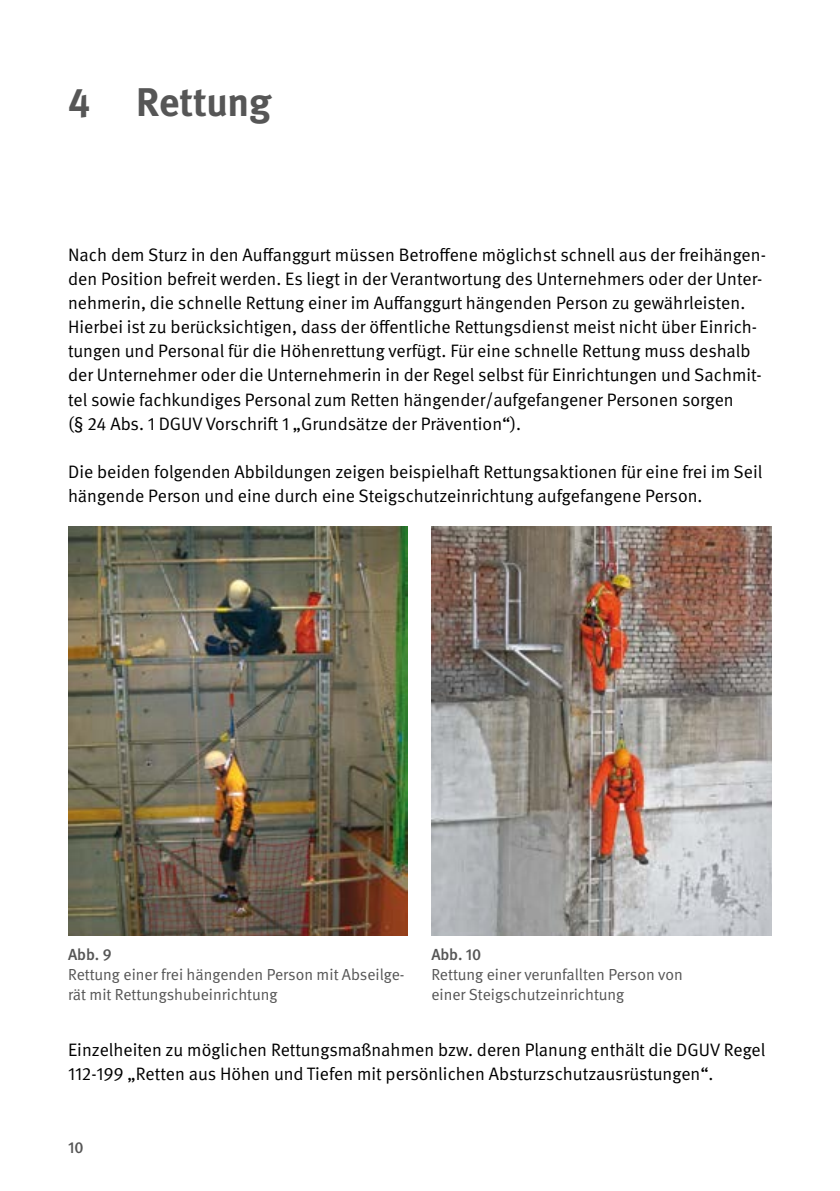
<style>
.page{position:relative;width:840px;height:1191px;background:#fff}
.page>*{position:absolute;margin:0;border:0;box-sizing:border-box;transform-origin:0 0}
.t1{font:700 40px "DGUV Meta";letter-spacing:-.005em;color:#565656}
.Fließtext{font:18px/24px "DGUV Meta";color:#000}
.t2{font:16px/20px "DGUV Meta";color:#565656}
.t3{font:500 16px "DGUV Meta";letter-spacing:-.005em;color:#565656}
</style>
<div class="page">
<img style="left:68px;top:526px;width:339px;height:409px">
<img style="left:431px;top:526px;width:340px;height:409px">
<h1 class="t1" style="left:68px;top:79px;width:205px">4 Rettung</h1>
<p class="Fließtext" style="left:68px;top:243px;width:699px">Nach dem Sturz in den Auffanggurt müssen Betroffene möglichst schnell aus der freihängen&shy;den Position befreit werden. Es liegt in der Verantwortung des Unternehmers oder der Unter&shy;nehmerin, die schnelle Rettung einer im Auffanggurt hängenden Person zu gewährleisten.<br>Hierbei ist zu berücksichtigen, dass der öffentliche Rettungsdienst meist nicht über Einrich&shy;tungen und Personal für die Höhenrettung verfügt. Für eine schnelle Rettung muss deshalb der Unternehmer oder die Unternehmerin in der Regel selbst für Einrichtungen und Sachmit&shy;tel sowie fachkundiges Personal zum Retten hängender/aufgefangener Personen sorgen<br>(§ 24 Abs. 1 DGUV Vorschrift 1 „Grundsätze der Prävention“).</p>
<p class="Fließtext" style="left:68px;top:460px;width:695px">Die beiden folgenden Abbildungen zeigen beispielhaft Rettungsaktionen für eine frei im Seil hängende Person und eine durch eine Steigschutzeinrichtung aufgefangene Person.</p>
<p class="t3" style="left:68px;top:945px;width:45px">Abb. 9</p>
<p class="t2" style="left:68px;top:964px;width:338px">Rettung einer frei hängenden Person mit Abseilge&shy;rät mit Rettungshubeinrichtung</p>
<p class="t3" style="left:431px;top:945px;width:51px">Abb. 10</p>
<p class="t2" style="left:431px;top:964px;width:253px">Rettung einer verunfallten Person von einer Steigschutzeinrichtung</p>
<p class="Fließtext" style="left:68px;top:1038px;width:698px">Einzelheiten zu möglichen Rettungsmaßnahmen bzw. deren Planung enthält die DGUV Regel<br>112-199 „Retten aus Höhen und Tiefen mit persönlichen Absturzschutzausrüstungen“.</p>
<p class="t3" style="left:68px;top:1137px;width:17px">10</p>
</div>
